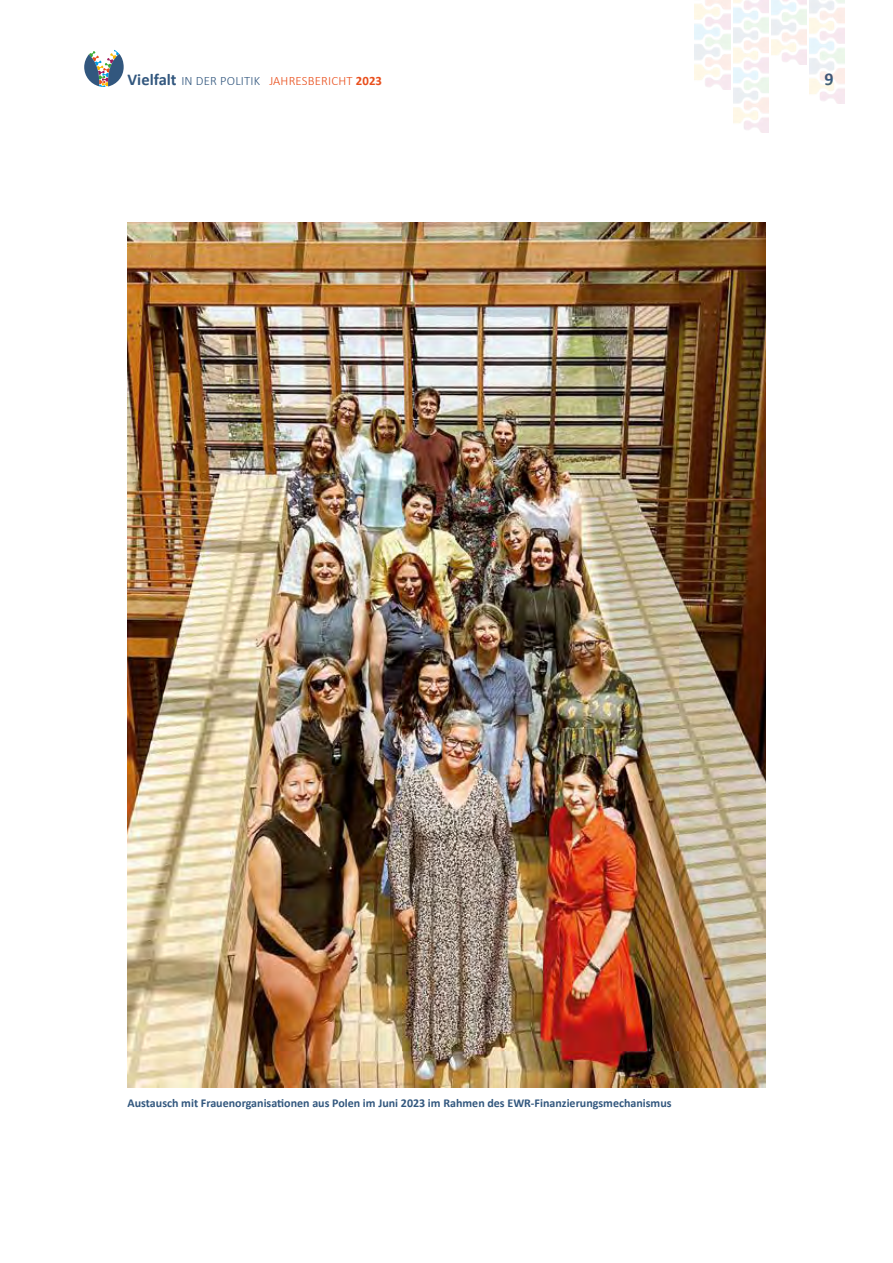
<style>
.page{position:relative;width:893px;height:1263px;background:#fff}
.page>*{position:absolute;margin:0;border:0;box-sizing:border-box;transform-origin:0 0}
.t1{font:700 18px "Calibri";color:#32577e}
.t2{font:300 12.75px "Calibri";letter-spacing:.01em;color:#e94e1b}
.t3{font:700 12px "Calibri";color:#32577e}
.s1{font-weight:700;font-size:16.5px;color:#32577e}
.s2{color:#32577e}
.s3{font-weight:700}
</style>
<div class="page">
<svg style="left:84px;top:49px;width:40px;height:38px"></svg>
<img style="left:695px;top:0;width:35px;height:89px">
<img style="left:809px;top:0;width:36px;height:103px">
<img style="left:128px;top:223px;width:637px;height:864px">
<p class="t2" style="left:128px;top:73px;width:256px"><span class="s1">Vielfalt</span> <span class="s2">IN DER POLITIK</span> JAHRESBERICHT <span class="s3">2023</span></p>
<h1 class="t1" style="left:825px;top:68px;width:11px">9</h1>
<p class="t3" style="left:128px;top:1096px;width:546px">Austausch mit Frauenorganisationen aus Polen im Juni 2023 im Rahmen des EWR-Finanzierungsmechanismus</p>
</div>
